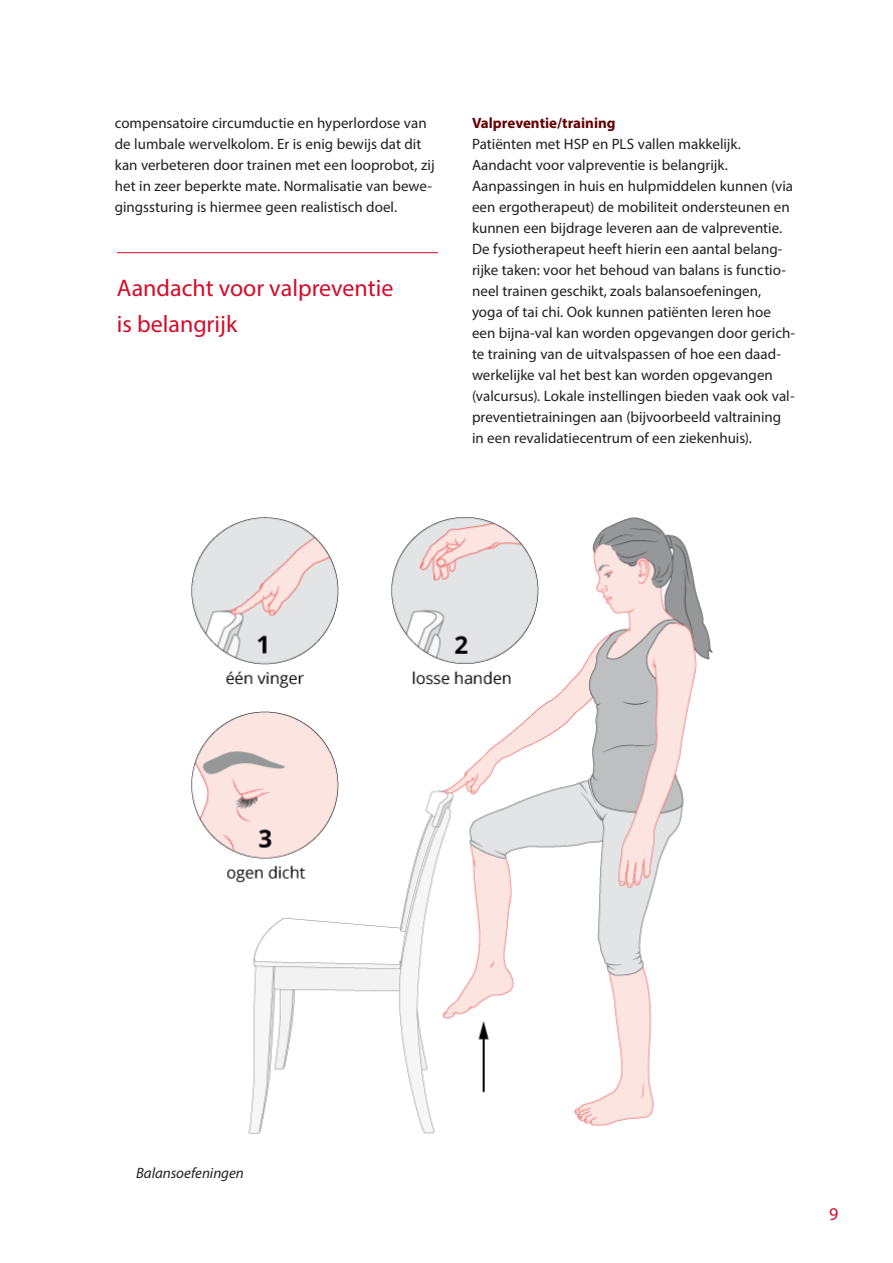
<style>
.page{position:relative;width:893px;height:1263px;background:#fff}
.page>*{position:absolute;margin:0;border:0;box-sizing:border-box;transform-origin:0 0}
._2017_Highlight{font:24px/36px "Myriad Pro";color:#d30d2b}
.t1{font:18px "Myriad Pro";color:#d30d2b}
._2017_body{font:15px/21px "Myriad Pro";color:#231f20}
._2017_Subkop_niveau{font:700 15px "Myriad Pro";color:#640204}
._2017_Bijschrift{font:italic 15px "Myriad Pro";color:#231f20}
</style>
<div class="page">
<hr style="left:117px;top:252px;width:321px;height:1px;background:#d30d2b">
<img style="left:191px;top:517px;width:522px;height:617px">
<p class="_2017_body" style="left:115px;top:112px;width:321px">compensatoire circumductie en hyperlordose van de lumbale wervelkolom. Er is enig bewijs dat dit kan verbeteren door trainen met een looprobot, zij het in zeer beperkte mate. Normalisatie van bewe&shy;gingssturing is hiermee geen realistisch doel.</p>
<p class="_2017_Highlight" style="left:117px;top:269px;width:278px">Aandacht voor valpreventie is belangrijk</p>
<p class="_2017_Subkop_niveau" style="left:472px;top:113px;width:145px">Valpreventie/training</p>
<p class="_2017_body" style="left:472px;top:133px;width:325px">Patiënten met HSP en PLS vallen makkelijk.<br>Aandacht voor valpreventie is belangrijk.<br>Aanpassingen in huis en hulpmiddelen kunnen (via een ergotherapeut) de mobiliteit ondersteunen en kunnen een bijdrage leveren aan de valpreventie.<br>De fysiotherapeut heeft hierin een aantal belang&shy;rijke taken: voor het behoud van balans is functio&shy;neel trainen geschikt, zoals balansoefeningen, yoga of tai chi. Ook kunnen patiënten leren hoe een bijna-val kan worden opgevangen door gerich&shy;te training van de uitvalspassen of hoe een daad&shy;werkelijke val het best kan worden opgevangen (valcursus). Lokale instellingen bieden vaak ook val&shy;preventietrainingen aan (bijvoorbeeld valtraining in een revalidatiecentrum of een ziekenhuis).</p>
<p class="_2017_Bijschrift" style="left:136px;top:1163px;width:109px">Balansoefeningen</p>
<p class="t1" style="left:829px;top:1202px;width:11px">9</p>
</div>
